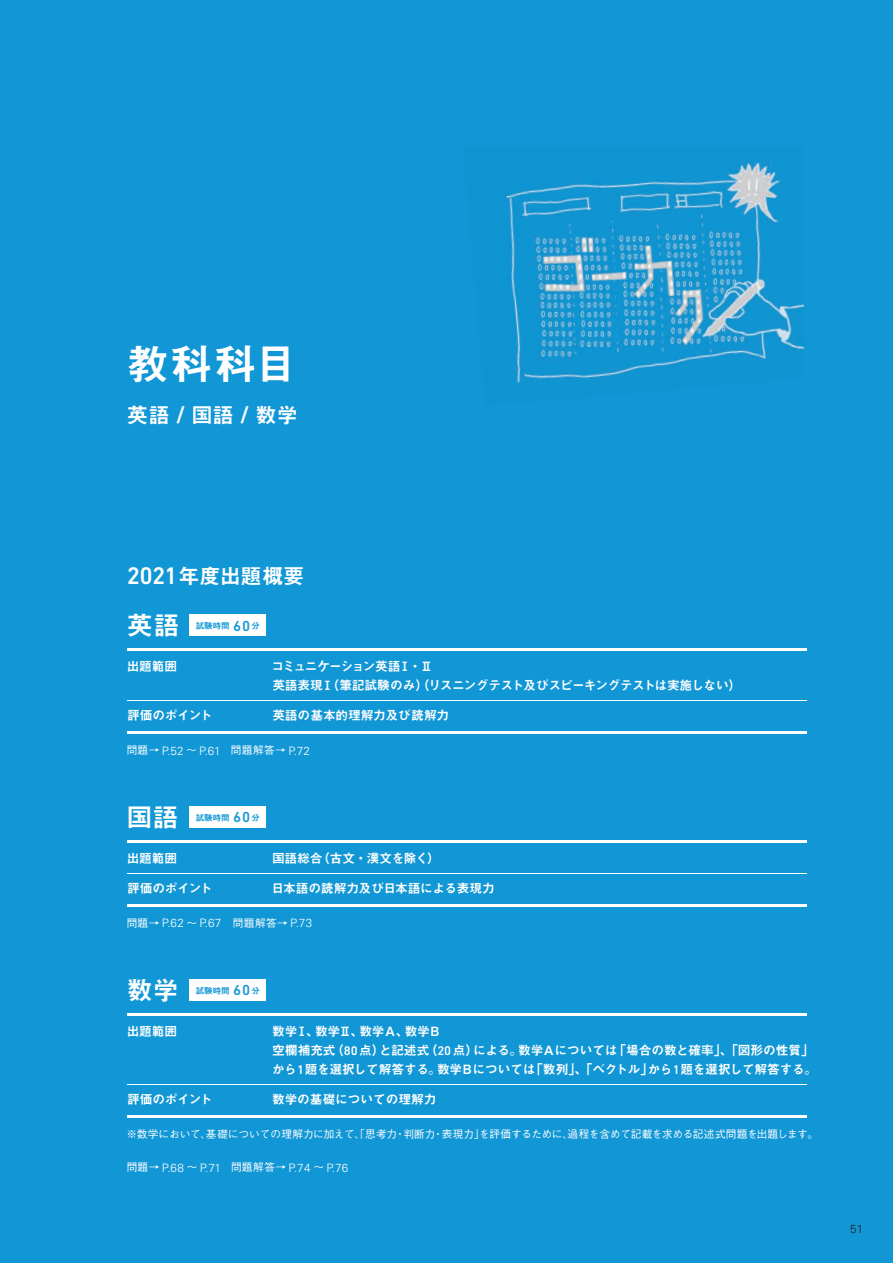
<style>
.page{position:relative;width:893px;height:1263px;background:#1197d6}
.page>*{position:absolute;margin:0;border:0;box-sizing:border-box;transform-origin:0 0}
.t1{font:42.45px "Midashi Go Pr 6 N MB31";color:#fff}
.t2{font:26.1px "Midashi Go Pr 6 N MB31";color:#fff}
.t3{font:21.3px "Midashi Go Pr 6 N MB31";letter-spacing:-.005em;color:#fff}
.t4{font:12.75px/19.2px "Midashi Go Pr 6 N MB31";letter-spacing:-.025em;color:#fff}
.t5{font:12.75px/19.2px "Midashi Go Pr 6 N MB31";letter-spacing:-.05em;color:#fff}
.t6{font:300 11.7px "Univers";letter-spacing:.025em;color:#fff}
.t7{font:300 11.7px "Univers";color:#231f20}
.t8{font:500 10.65px "Gothic BBB Pr 6 N";letter-spacing:-.005em;color:#fff}
.t9{font:8.55px "Midashi Go Pr 6 N MB31";letter-spacing:-.005em;color:#1197d6}
.s1{font-family:"DIN Next LT Pro";font-weight:500;font-size:24.45px}
.s2{font-family:"DIN Next LT Pro";font-weight:500;font-size:14.7px}
.s3{font-family:"Gothic BBB Pr 6 N";font-weight:500;font-size:10.65px}
.s4{font-family:"DIN Next LT Pro";font-weight:500}
</style>
<div class="page">
<img style="left:506px;top:162px;width:248px;height:221px">
<img style="left:754px;top:162px;width:50px;height:197px">
<hr style="left:128px;top:648px;width:145px;height:2px;background:#fff">
<hr style="left:273px;top:648px;width:534px;height:2px;background:#fff">
<hr style="left:128px;top:731px;width:145px;height:2px;background:#fff">
<hr style="left:273px;top:731px;width:534px;height:2px;background:#fff">
<hr style="left:128px;top:700px;width:145px;height:1px;background:#fff">
<hr style="left:273px;top:700px;width:534px;height:1px;background:#fff">
<div style="left:189px;top:615px;width:76px;height:21px;background:#fff"></div>
<hr style="left:128px;top:840px;width:145px;height:2px;background:#fff">
<hr style="left:273px;top:840px;width:534px;height:2px;background:#fff">
<hr style="left:128px;top:904px;width:145px;height:2px;background:#fff">
<hr style="left:273px;top:904px;width:534px;height:2px;background:#fff">
<hr style="left:128px;top:873px;width:145px;height:1px;background:#fff">
<hr style="left:273px;top:873px;width:534px;height:1px;background:#fff">
<div style="left:189px;top:807px;width:76px;height:21px;background:#fff"></div>
<hr style="left:128px;top:1013px;width:145px;height:2px;background:#fff">
<hr style="left:273px;top:1013px;width:534px;height:2px;background:#fff">
<hr style="left:128px;top:1115px;width:145px;height:2px;background:#fff">
<hr style="left:273px;top:1115px;width:534px;height:2px;background:#fff">
<hr style="left:128px;top:1084px;width:145px;height:1px;background:#fff">
<hr style="left:273px;top:1084px;width:534px;height:1px;background:#fff">
<div style="left:189px;top:979px;width:76px;height:22px;background:#fff"></div>
<h1 class="t1" style="left:127px;top:330px;width:172px">教科科目</h1>
<h3 class="t3" style="left:127px;top:398px;width:173px">英語<span class="s1">/</span>国語<span class="s1">/</span>数学</h3>
<h3 class="t3" style="left:127px;top:558px;width:179px"><span class="s1">2021</span>年度出題概要</h3>
<h2 class="t2" style="left:127px;top:604px;width:54px">英語</h2>
<p class="t9" style="left:196px;top:618px;width:66px">試験時間 <span class="s2">60</span>分</p>
<p class="t4" style="left:127px;top:656px;width:52px">出題範囲</p>
<p class="t5" style="left:272px;top:656px;width:471px">コミュニケーション英語Ⅰ・Ⅱ<br>英語表現Ⅰ（筆記試験のみ）（リスニングテスト及びスピーキングテストは実施しない）</p>
<p class="t4" style="left:127px;top:705px;width:87px">評価のポイント</p>
<p class="t4" style="left:272px;top:705px;width:179px">英語の基本的理解力及び読解力</p>
<p class="t6" style="left:127px;top:743px;width:185px"><span class="s3">問題→</span> P.52 <span class="s3">～</span> P.61<span class="s3">　問題解答→</span> P.72</p>
<h2 class="t2" style="left:126px;top:796px;width:54px">国語</h2>
<p class="t9" style="left:196px;top:810px;width:66px">試験時間 <span class="s2">60</span>分</p>
<p class="t4" style="left:127px;top:848px;width:52px">出題範囲</p>
<p class="t4" style="left:272px;top:848px;width:169px">国語総合（古文・漢文を除く）</p>
<p class="t4" style="left:127px;top:878px;width:87px">評価のポイント</p>
<p class="t4" style="left:271px;top:878px;width:225px">日本語の読解力及び日本語による表現力</p>
<p class="t6" style="left:127px;top:916px;width:187px"><span class="s3">問題→</span> P.62 <span class="s3">～</span> P.67<span class="s3">　問題解答→</span> P.73</p>
<h2 class="t2" style="left:127px;top:969px;width:54px">数学</h2>
<p class="t9" style="left:196px;top:983px;width:66px">試験時間 <span class="s2">60</span>分</p>
<p class="t4" style="left:127px;top:1021px;width:52px">出題範囲</p>
<p class="t4" style="left:272px;top:1021px;width:546px">数学Ⅰ、数学Ⅱ、数学Ａ、数学Ｂ<br>空欄補充式（<span class="s4">80</span>点）と記述式（<span class="s4">20</span>点）による。数学Ａについては「場合の数と確率」、「図形の性質」から<span class="s4">1</span>題を選択して解答する。数学Ｂについては「数列」、「ベクトル」から<span class="s4">1</span>題を選択して解答する。</p>
<p class="t4" style="left:127px;top:1089px;width:87px">評価のポイント</p>
<p class="t4" style="left:272px;top:1089px;width:166px">数学の基礎についての理解力</p>
<p class="t8" style="left:126px;top:1126px;width:693px">※数学において、基礎についての理解力に加えて、「思考力・判断力・表現力」を評価するために、過程を含めて記載を求める記述式問題を出題します。</p>
<p class="t6" style="left:127px;top:1160px;width:223px"><span class="s3">問題→</span> P.68 <span class="s3">～</span> P.71<span class="s3">　問題解答→</span> P.74 <span class="s3">～</span> P.76</p>
<p class="t7" style="left:850px;top:1222px;width:15px">51</p>
</div>
